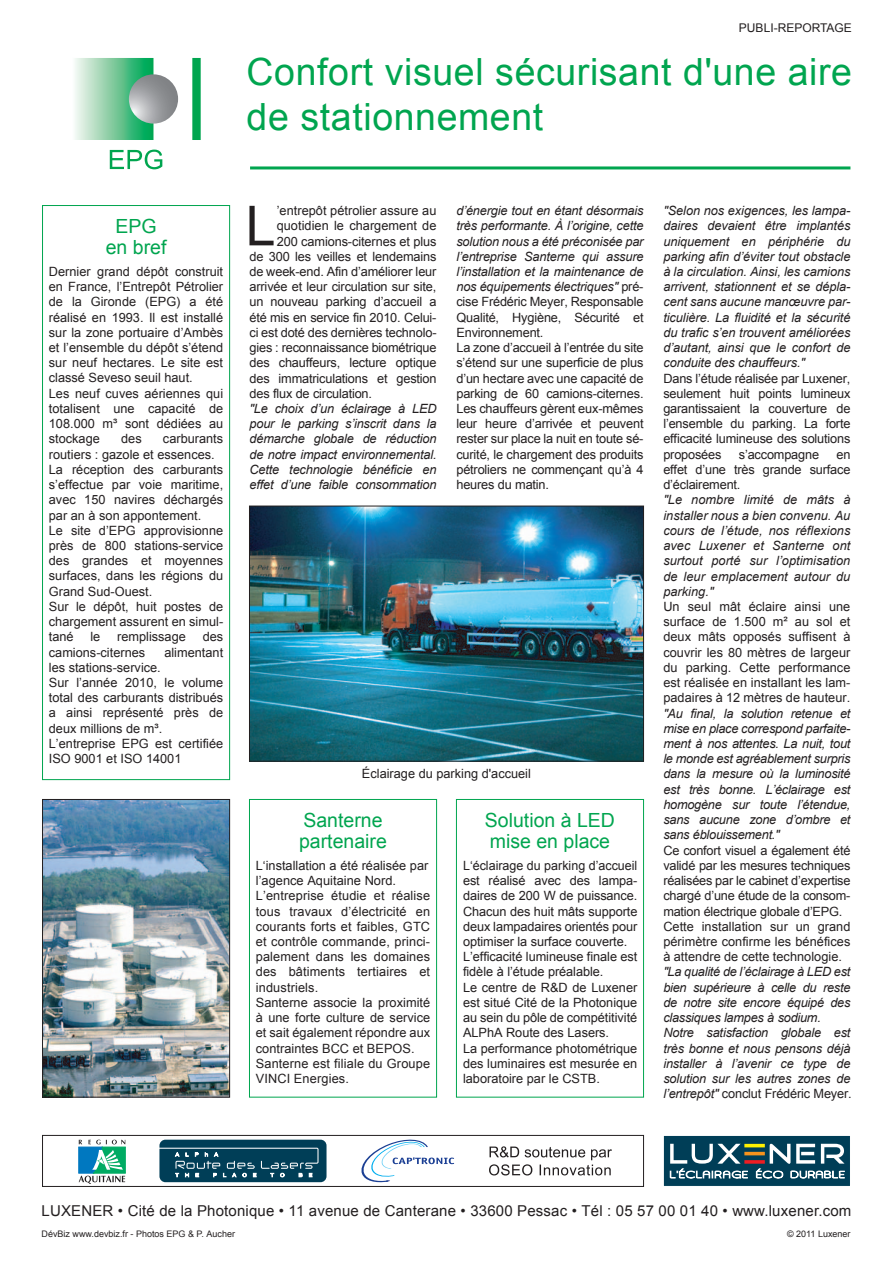
<style>
.page{position:relative;width:893px;height:1263px;background:#fff}
.page>*{position:absolute;margin:0;border:0;box-sizing:border-box;transform-origin:0 0}
.t1{font:37.5px/45px "Arial";letter-spacing:.015em;color:#00a54f}
.t2{font:19.5px/21px "Arial";color:#00a54f}
.t3{font:15px "Arial";letter-spacing:.01em;color:#231f20}
.t4{font:12.75px/15.1px "Arial";color:#231f20}
.t5{font:italic 12.75px/15.3px "Arial";letter-spacing:-.015em;color:#231f20;text-align:justify}
.t6{font:12.75px/15.3px "Arial";letter-spacing:-.02em;color:#231f20}
.t7{font:12px "Arial";color:#231f20}
.t8{font:9px "Arial";color:#231f20}
.s1{font-style:italic}
.s2{font-style:normal}
</style>
<div class="page">
<svg style="left:159px;top:1140px;width:167px;height:42px"></svg>
<div style="left:42px;top:1135px;width:602px;height:51px;border:1px solid #231f20"></div>
<svg style="left:489px;top:1146px;width:123px;height:29px"></svg>
<div style="left:663px;top:1135px;width:187px;height:51px;background:#003e57"></div>
<div style="left:663px;top:1135px;width:188px;height:51px;border:1px solid #fff"></div>
<hr style="left:744px;top:1144px;width:21px;height:3px;background:#fff101">
<hr style="left:744px;top:1152px;width:21px;height:3px;background:#f7931d">
<svg style="left:748px;top:1160px;width:8px;height:4px"></svg>
<svg style="left:670px;top:1144px;width:78px;height:34px"></svg>
<svg style="left:756px;top:1144px;width:89px;height:34px"></svg>
<svg style="left:361px;top:1139px;width:93px;height:44px"></svg>
<svg style="left:78px;top:1134px;width:48px;height:50px"></svg>
<div style="left:456px;top:799px;width:188px;height:298px;border:1px solid #00a54f"></div>
<div style="left:249px;top:799px;width:188px;height:298px;border:1px solid #00a54f"></div>
<img style="left:44px;top:801px;width:184px;height:294px">
<div style="left:42px;top:799px;width:188px;height:298px;border:1px solid #231f20"></div>
<img style="left:251px;top:508px;width:391px;height:251px">
<div style="left:249px;top:506px;width:395px;height:255px;border:1px solid #231f20"></div>
<svg style="left:249px;top:206px;width:25px;height:39px"></svg>
<div style="left:42px;top:205px;width:188px;height:575px;border:1px solid #00a54f"></div>
<svg style="left:250px;top:166px;width:601px;height:4px"></svg>
<div style="left:192px;top:58px;width:9px;height:82px;background:#00a54f"></div>
<div style="left:71px;top:58px;width:82px;height:82px;background:linear-gradient(to right,#fff9f8,#00a34d)"></div>
<svg style="left:129px;top:74px;width:49px;height:50px"></svg>
<svg style="left:110px;top:150px;width:52px;height:19px"></svg>
<p class="t7" style="left:739px;top:20px;width:114px">PUBLI-REPORTAGE</p>
<h1 class="t1" style="left:247px;top:50px;width:607px">Confort visuel sécurisant d'une aire de stationnement</h1>
<h2 class="t2" style="left:106px;top:216px;width:62px;text-align:center">EPG en bref</h2>
<p class="t4" style="left:49px;top:264px;width:176px">Dernier grand dépôt construit en France, l’Entrepôt Pétrolier de la Gironde (EPG) a été réalisé en 1993. Il est installé sur la zone portuaire d’Ambès et l’ensemble du dépôt s’étend sur neuf hectares. Le site est classé Seveso seuil haut.<br>Les neuf cuves aériennes qui totalisent une capacité de<br>108.000 m³ sont dédiées au stockage</p>
<p class="t4" style="left:49px;top:431px;width:176px;text-indent:114px">carburants routiers : gazole et essences.<br>La réception des carburants s’effectue par voie maritime, avec 150 navires déchargés par an à son appontement.<br>Le site d’EPG approvisionne près de 800 stations-service des grandes et moyennes surfaces, dans les régions du<br>Grand Sud-Ouest.<br>Sur le dépôt, huit postes de chargement assurent en simul&shy;tané</p>
<p class="t4" style="left:121px;top:431px;width:22px">des</p>
<p class="t4" style="left:90px;top:629px;width:11px">le</p>
<p class="t4" style="left:117px;top:629px;width:70px">remplissage</p>
<p class="t4" style="left:203px;top:629px;width:22px">des</p>
<p class="t4" style="left:49px;top:645px;width:98px">camions-citernes</p>
<p class="t4" style="left:164px;top:645px;width:60px">alimentant</p>
<p class="t4" style="left:49px;top:660px;width:176px">les stations-service.<br>Sur l’année 2010, le volume total des carburants distribués a ainsi représenté près de deux millions de m³.<br>L’entreprise EPG est certifiée<br>ISO 9001 et ISO 14001</p>
<p class="t4" style="left:456px;top:203px;width:189px"><span class="s1">d’énergie tout en étant désormais très performante. À l’origine, cette solution nous a été préconisée par l’entreprise Santerne qui assure l’installation et la maintenance de nos équipements électriques"</span> pré&shy;cise Frédéric Meyer, Responsable<br>Qualité, Hygiène, Sécurité et<br>Environnement.<br>La zone d’accueil à l’entrée du site s’étend sur une superficie de plus d’un hectare avec une capacité de parking de 60 camions-citernes.<br>Les chauffeurs gèrent eux-mêmes leur heure d’arrivée et peuvent rester sur place la nuit en toute sé&shy;curité, le chargement des produits pétroliers ne commençant qu’à 4 heures du matin.</p>
<p class="t5" style="left:663px;top:203px;width:189px">"Selon nos exigences, les lampa&shy;daires devaient être implantés uniquement en périphérie du parking afin d’éviter tout obstacle à la circulation. Ainsi, les camions arrivent, stationnent et se dépla&shy;cent sans aucune manœuvre par&shy;ticulière. La fluidité et la sécurité du trafic s’en trouvent améliorées d’autant, ainsi que le confort de conduite des chauffeurs."</p>
<p class="t4" style="left:277px;top:203px;width:161px">’entrepôt pétrolier assure au</p>
<p class="t4" style="left:277px;top:218px;width:161px">quotidien le chargement de</p>
<p class="t4" style="left:277px;top:234px;width:161px">200 camions-citernes et plus</p>
<p class="t4" style="left:249px;top:249px;width:189px">de 300 les veilles et lendemains</p>
<p class="t4" style="left:249px;top:264px;width:188px">de week-end. Afin d’améliorer leur</p>
<p class="t4" style="left:249px;top:279px;width:188px">arrivée et leur circulation sur site,</p>
<p class="t4" style="left:249px;top:294px;width:188px">un nouveau parking d’accueil a</p>
<p class="t4" style="left:249px;top:310px;width:189px">été mis en service fin 2010. Celui-</p>
<p class="t4" style="left:249px;top:325px;width:189px">ci est doté des dernières technolo-</p>
<p class="t4" style="left:249px;top:340px;width:189px">gies : reconnaissance biométrique</p>
<p class="t4" style="left:249px;top:355px;width:189px">des chauffeurs, lecture optique</p>
<p class="t4" style="left:249px;top:371px;width:189px">des immatriculations et gestion</p>
<p class="t4" style="left:249px;top:386px;width:124px">des flux de circulation.</p>
<p class="t5" style="left:249px;top:401px;width:189px">"Le choix d’un éclairage à LED pour le parking s’inscrit dans la démarche globale de réduction de notre impact environnemental.<br>Cette technologie bénéficie en effet d’une faible consommation</p>
<p class="t4" style="left:663px;top:371px;width:189px;text-align:justify">Dans l’étude réalisée par Luxener, seulement huit points lumineux garantissaient la couverture de l’ensemble du parking. La forte efficacité lumineuse des solutions proposées</p>
<p class="t4" style="left:739px;top:447px;width:82px">s’accompagne</p>
<p class="t4" style="left:663px;top:447px;width:189px;text-align:justify;text-indent:173px">en effet d’une très grande surface d’éclairement.</p>
<p class="t5" style="left:663px;top:492px;width:189px">"Le nombre limité de mâts à installer nous a bien convenu. Au cours de l’étude, nos réflexions avec Luxener et Santerne ont surtout porté sur l’optimisation de leur emplacement autour du parking."</p>
<p class="t4" style="left:663px;top:599px;width:189px;text-align:justify">Un seul mât éclaire ainsi une surface de 1.500 m² au sol et deux mâts opposés suffisent à couvrir les 80 mètres de largeur du parking. Cette performance est réalisée en installant les lam&shy;padaires à 12 mètres de hauteur.</p>
<p class="t5" style="left:663px;top:706px;width:189px">"Au final, la solution retenue et mise en place correspond parfaite&shy;ment à nos attentes. La nuit, tout le monde est agréablement surpris dans la mesure où la luminosité est très bonne. L’éclairage est homogène sur toute l’étendue, sans aucune zone d’ombre et sans éblouissement."</p>
<p class="t6" style="left:663px;top:842px;width:189px">Ce confort visuel a également été validé par les mesures techniques réalisées par le cabinet d’expertise chargé d’une étude de la consom&shy;mation électrique globale d’EPG.<br>Cette installation sur un grand périmètre confirme les bénéfices à attendre de cette technologie.</p>
<p class="t5" style="left:663px;top:964px;width:190px;text-align:left">"La qualité de l’éclairage à LED est bien supérieure à celle du reste de notre site encore équipé des classiques lampes à sodium.<br>Notre satisfaction globale est très bonne et nous pensons déjà installer à l’avenir ce type de solution sur les autres zones de l’entrepôt" <span class="s2">conclut Frédéric Meyer.</span></p>
<p class="t4" style="left:362px;top:766px;width:170px">Éclairage du parking d'accueil</p>
<h2 class="t2" style="left:299px;top:810px;width:89px">Santerne partenaire</h2>
<h2 class="t2" style="left:485px;top:810px;width:132px">Solution à LED mise en place</h2>
<p class="t4" style="left:256px;top:858px;width:176px">L‘installation a été réalisée par l’agence Aquitaine Nord.<br>L’entreprise étudie et réalise tous travaux d’électricité en courants forts et faibles, GTC et contrôle commande, princi&shy;palement dans les domaines des bâtiments tertiaires et industriels.<br>Santerne associe la proximité à une forte culture de service et sait également répondre aux contraintes BCC et BEPOS.<br>Santerne est filiale du Groupe<br>VINCI Energies.</p>
<p class="t4" style="left:463px;top:858px;width:176px">L‘éclairage du parking d’accueil est réalisé avec des lampa&shy;daires de 200 W de puissance.<br>Chacun des huit mâts supporte deux lampadaires orientés pour optimiser la surface couverte.<br>L’efficacité lumineuse finale est fidèle à l’étude préalable.<br>Le centre de R&amp;D de Luxener est situé Cité de la Photonique au sein du pôle de compétitivité<br>ALPhA Route des Lasers.<br>La performance photométrique des luminaires est mesurée en laboratoire par le CSTB.</p>
<p class="t3" style="left:42px;top:1200px;width:811px">LUXENER • Cité de la Photonique • 11 avenue de Canterane • 33600 Pessac • Tél : 05 57 00 01 40 • www.luxener.com</p>
<p class="t8" style="left:42px;top:1227px;width:195px">DévBiz www.devbiz.fr - Photos EPG &amp; P. Aucher</p>
<p class="t8" style="left:787px;top:1227px;width:65px">© 2011 Luxener</p>
</div>
